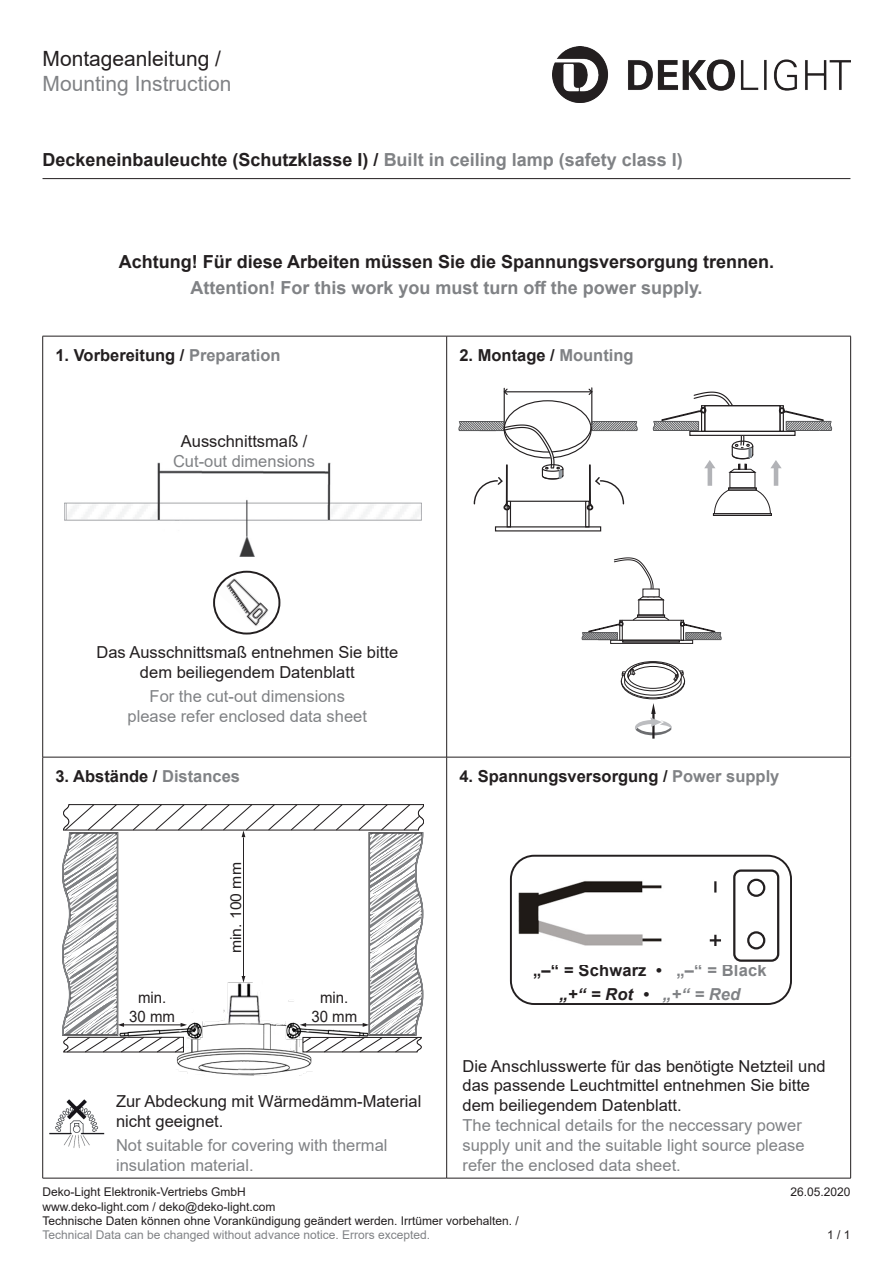
<style>
.page{position:relative;width:893px;height:1263px;background:#fff}
.page>*{position:absolute;margin:0;border:0;box-sizing:border-box;transform-origin:0 0}
.t1{font:21px "Arial";color:#808285}
.t2{font:21px "Arial";color:#231f20}
.t3{font:20.85px "Arial";color:#231f20}
.Artikel_Nummer{font:700 18px "Arial";color:#231f20}
.Kapitel_Überschrift{font:700 18px "Arial";color:#231f20}
.Kapitel_Überschrift-2{font:700 18px "Arial";color:#808285}
.Lauftext{font:16.5px/19.8px "Arial";color:#231f20}
.Lauftext-2{font:16.5px/19.8px "Arial";color:#808285}
.Hervorhebung___Wicht{font:700 16.5px "Arial";color:#231f20}
.Kapitel_Überschrift-3{font:700 16.5px "Arial";letter-spacing:.01em;color:#231f20}
.Kapitel_Überschrift-4{font:italic 700 16.5px "Arial";letter-spacing:.01em;color:#231f20}
.t4{font:15.75px/18.9px "Arial";color:#231f20;text-align:center;scale:.95 1}
.t5{font:15px "Arial";color:#231f20;scale:1.05 1}
.Fußtext{font:12px "Arial";color:#231f20}
.Fußtext-2{font:12px "Arial";color:#808285}
.t6{font:9.9px "Arial";color:#231f20}
.s1{color:#808285}
</style>
<div class="page">
<hr style="left:43px;top:336px;width:404px;height:1px;background:#231f20">
<hr style="left:42px;top:336px;width:1px;height:421px;background:#231f20">
<hr style="left:447px;top:336px;width:404px;height:1px;background:#231f20">
<hr style="left:446px;top:336px;width:1px;height:421px;background:#231f20">
<hr style="left:850px;top:336px;width:1px;height:421px;background:#231f20">
<hr style="left:43px;top:757px;width:404px;height:1px;background:#231f20">
<hr style="left:42px;top:757px;width:1px;height:421px;background:#231f20">
<hr style="left:447px;top:757px;width:404px;height:1px;background:#231f20">
<hr style="left:446px;top:757px;width:1px;height:421px;background:#231f20">
<hr style="left:850px;top:757px;width:1px;height:421px;background:#231f20">
<hr style="left:43px;top:1178px;width:404px;height:1px;background:#231f20">
<hr style="left:447px;top:1178px;width:404px;height:1px;background:#231f20">
<hr style="left:43px;top:178px;width:807px;height:1px;background:#231f20">
<svg style="left:214px;top:572px;width:65px;height:61px"></svg>
<div style="left:213px;top:571px;width:67px;height:63px;border:2px solid #231f20;border-radius:50%"></div>
<img style="left:218px;top:577px;width:54px;height:51px">
<img style="left:65px;top:463px;width:356px;height:93px">
<img style="left:49px;top:1099px;width:56px;height:49px">
<div style="left:510px;top:855px;width:282px;height:150px;border:2px solid #231f20;border-radius:23px"></div>
<img style="left:518px;top:875px;width:262px;height:86px">
<div style="left:734px;top:871px;width:44px;height:90px;background:#fff;border-radius:7px"></div>
<div style="left:733px;top:869px;width:46px;height:93px;border:2px solid #231f20;border-radius:7px"></div>
<svg style="left:748px;top:880px;width:16px;height:16px"></svg>
<div style="left:747px;top:879px;width:18px;height:18px;border:2px solid #231f20;border-radius:50%"></div>
<svg style="left:748px;top:932px;width:16px;height:16px"></svg>
<div style="left:747px;top:931px;width:18px;height:18px;border:2px solid #231f20;border-radius:50%"></div>
<svg style="left:714px;top:881px;width:2px;height:11px"></svg>
<svg style="left:710px;top:935px;width:11px;height:11px"></svg>
<img style="left:179px;top:1071px;width:133px;height:4px">
<img style="left:176px;top:1053px;width:136px;height:18px">
<svg style="left:62px;top:804px;width:361px;height:249px"></svg>
<img style="left:552px;top:46px;width:298px;height:56px">
<div style="left:507px;top:501px;width:4px;height:26px;border:1px solid #231f20"></div>
<div style="left:585px;top:501px;width:4px;height:26px;border:1px solid #231f20"></div>
<svg style="left:458px;top:387px;width:180px;height:124px"></svg>
<div style="left:713px;top:513px;width:59px;height:3px;border:1px solid #231f20"></div>
<svg style="left:652px;top:391px;width:181px;height:124px"></svg>
<div style="left:610px;top:640px;width:83px;height:4px;border:1px solid #231f20"></div>
<div style="left:619px;top:620px;width:4px;height:21px;border:1px solid #231f20"></div>
<div style="left:680px;top:620px;width:4px;height:21px;border:1px solid #231f20"></div>
<hr style="left:623px;top:620px;width:58px;height:1px;background:#231f20">
<svg style="left:679px;top:621px;width:43px;height:19px"></svg>
<svg style="left:581px;top:620px;width:43px;height:20px"></svg>
<div style="left:638px;top:599px;width:26px;height:16px;border:1px solid #231f20"></div>
<div style="left:637px;top:615px;width:28px;height:2px;border:1px solid #231f20"></div>
<div style="left:622px;top:640px;width:58px;height:2px;border:1px solid #231f20"></div>
<svg style="left:614px;top:557px;width:51px;height:45px"></svg>
<svg style="left:632px;top:616px;width:7px;height:5px"></svg>
<svg style="left:663px;top:616px;width:7px;height:5px"></svg>
<div style="left:643px;top:589px;width:16px;height:8px;background:#fff"></div>
<div style="left:624px;top:661px;width:58px;height:30px;border:1px solid #231f20;border-radius:50%"></div>
<svg style="left:621px;top:662px;width:64px;height:77px"></svg>
<div style="left:510px;top:379px;width:76px;height:11px;background:#fff"></div>
<div style="left:676px;top:720px;width:77px;height:13px;background:#fff"></div>
<p class="t2" style="left:43px;top:44px;width:180px">Montageanleitung /</p>
<p class="t1" style="left:43px;top:69px;width:191px">Mounting Instruction</p>
<p class="Artikel_Nummer" style="left:43px;top:147px;width:642px">Deckeneinbauleuchte (Schutzklasse I) / <span class="s1">Built in ceiling lamp (safety class I)</span></p>
<p class="Kapitel_Überschrift" style="left:119px;top:249px;width:657px">Achtung! Für diese Arbeiten müssen Sie die Spannungsversorgung trennen.</p>
<p class="Kapitel_Überschrift-2" style="left:190px;top:275px;width:514px">Attention! For this work you must turn off the power supply.</p>
<p class="t6" style="left:406px;top:254px;width:314px">Please read the instructions carefully before commencing assembly</p>
<p class="t3" style="left:542px;top:253px;width:93px">Downlight</p>
<p class="Hervorhebung___Wicht" style="left:55px;top:343px;width:227px">1. Vorbereitung / <span class="s1">Preparation</span></p>
<p class="Hervorhebung___Wicht" style="left:459px;top:343px;width:176px">2. Montage / <span class="s1">Mounting</span></p>
<p class="Lauftext" style="left:181px;top:431px;width:128px">Ausschnittsmaß /</p>
<p class="Lauftext-2" style="left:173px;top:451px;width:144px">Cut-out dimensions</p>
<p class="Lauftext" style="left:96px;top:642px;width:303px">Das Ausschnittsmaß entnehmen Sie bitte</p>
<p class="Lauftext" style="left:140px;top:662px;width:216px">dem beiliegendem Datenblatt</p>
<p class="Lauftext-2" style="left:150px;top:686px;width:197px">For the cut-out dimensions</p>
<p class="Lauftext-2" style="left:128px;top:706px;width:241px">please refer enclosed data sheet</p>
<p class="Hervorhebung___Wicht" style="left:55px;top:764px;width:186px">3. Abstände / <span class="s1">Distances</span></p>
<p class="Hervorhebung___Wicht" style="left:459px;top:764px;width:321px">4. Spannungsversorgung / <span class="s1">Power supply</span></p>
<p class="t5" style="left:226px;top:953px;width:88px;rotate:-90deg">min. 100 mm</p>
<p class="t4" style="left:129px;top:988px;width:50px">min.<br>30 mm</p>
<p class="t4" style="left:311px;top:988px;width:50px">min.<br>30 mm</p>
<p class="Lauftext" style="left:116px;top:1091px;width:307px">Zur Abdeckung mit Wärmedämm-Material nicht geeignet.</p>
<p class="Lauftext-2" style="left:116px;top:1135px;width:273px">Not suitable for covering with thermal insulation material.</p>
<p class="Kapitel_Überschrift-3" style="left:533px;top:959px;width:235px">„–“ = Schwarz • <span class="s1">„–“ = Black</span></p>
<p class="Kapitel_Überschrift-4" style="left:559px;top:983px;width:183px">„+“ = Rot • <span class="s1">„+“ = Red</span></p>
<p class="Lauftext" style="left:462px;top:1056px;width:365px">Die Anschlusswerte für das benötigte Netzteil und das passende Leuchtmittel entnehmen Sie bitte dem beiliegendem Datenblatt.</p>
<p class="Lauftext-2" style="left:462px;top:1115px;width:344px">The technical details for the neccessary power supply unit and the suitable light source please refer the enclosed data sheet.</p>
<p class="Fußtext" style="left:43px;top:1183px;width:205px">Deko-Light Elektronik-Vertriebs GmbH</p>
<p class="Fußtext" style="left:790px;top:1183px;width:62px">26.05.2020</p>
<p class="Fußtext" style="left:43px;top:1198px;width:234px">www.deko-light.com / deko@deko-light.com</p>
<p class="Fußtext" style="left:43px;top:1212px;width:478px">Technische Daten können ohne Vorankündigung geändert werden. Irrtümer vorbehalten. /</p>
<p class="Fußtext-2" style="left:43px;top:1227px;width:389px">Technical Data can be changed without advance notice. Errors excepted.</p>
<p class="Fußtext" style="left:827px;top:1227px;width:25px">1 / 1</p>
</div>
